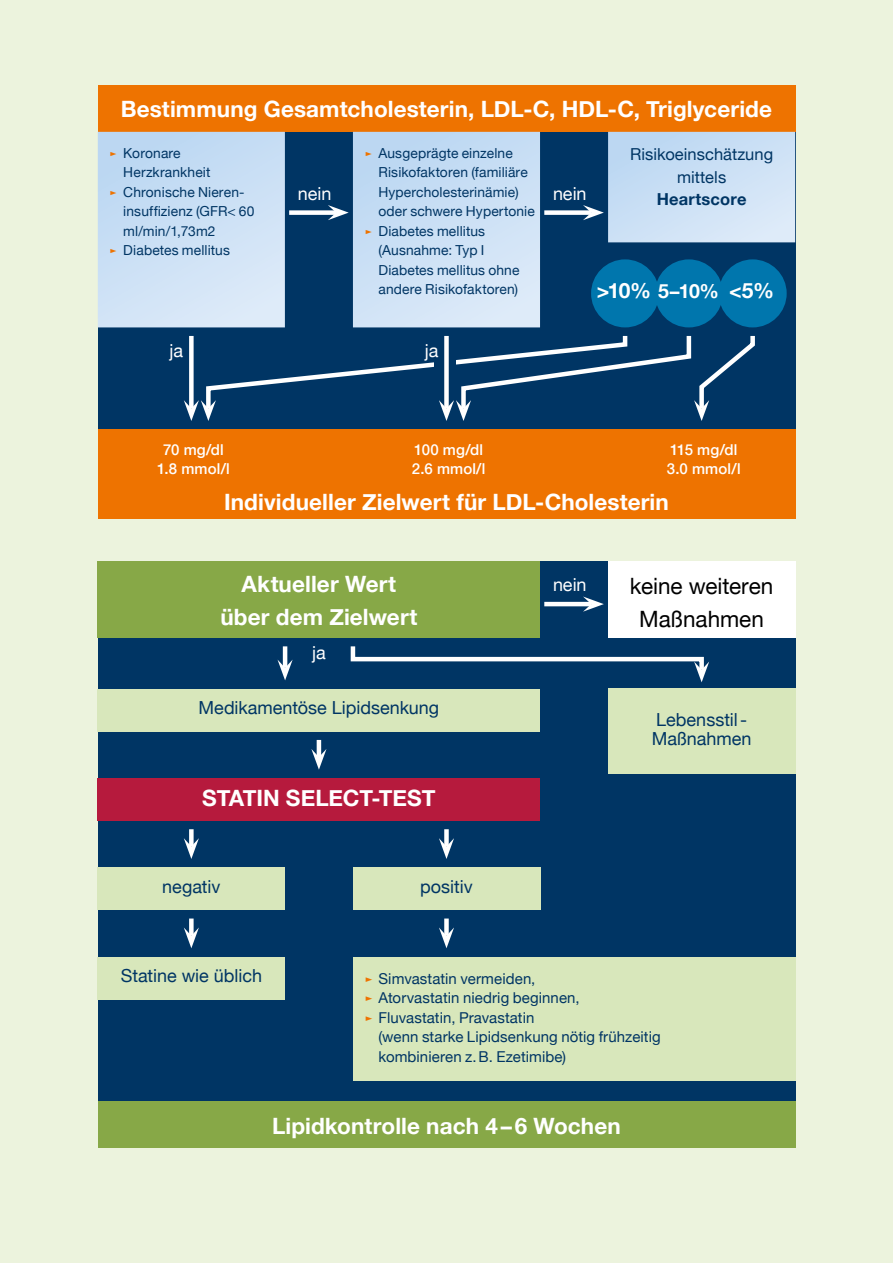
<style>
.page{position:relative;width:893px;height:1263px;background:#ecf3dd}
.page>*{position:absolute;margin:0;border:0;box-sizing:border-box;transform-origin:0 0}
.t1{font:700 22.5px/33px "Helvetica Neue";letter-spacing:.005em;color:#fff;text-align:center}
.t2{font:22.5px/33px "Helvetica Neue";letter-spacing:-.005em;color:#000;text-align:center}
.t3{font:700 21px "Helvetica Neue";color:#fff}
.t4{font:700 19.5px "Helvetica Neue";color:#fff}
.t5{font:18px/19.5px "Helvetica Neue";color:#003564}
.t6{font:18px "Helvetica Neue";color:#fff}
.t7{font:16.5px/22.5px "Helvetica Neue";letter-spacing:.005em;color:#003564;text-align:center}
.t8{font:700 16.5px "Helvetica Neue";letter-spacing:.01em;color:#003564}
.t9{font:15px/19.5px "Helvetica Neue";letter-spacing:.005em;color:#003564}
.t10{font:500 15px "Helvetica Neue";letter-spacing:.005em;color:#fff}
.t11{font:13.8px "Helvetica Neue";letter-spacing:.01em;color:#003564}
.s1{font-family:"The Sans Semi Bold Expert";color:#ee7300}
.s2{font-size:21px}
</style>
<div class="page">
<div style="left:98px;top:561px;width:697px;height:587px;background:#003564"></div>
<div style="left:98px;top:85px;width:697px;height:47px;background:#ee7300"></div>
<div style="left:98px;top:561px;width:442px;height:77px;background:#87a847"></div>
<div style="left:98px;top:429px;width:697px;height:90px;background:#ee7300"></div>
<div style="left:98px;top:689px;width:442px;height:42px;background:#d8e7bb"></div>
<div style="left:608px;top:689px;width:187px;height:85px;background:#d8e7bb"></div>
<div style="left:353px;top:957px;width:442px;height:123px;background:#d8e7bb"></div>
<div style="left:608px;top:561px;width:187px;height:77px;background:#fff"></div>
<div style="left:98px;top:778px;width:442px;height:43px;background:#b61a3d"></div>
<div style="left:98px;top:867px;width:187px;height:43px;background:#d8e7bb"></div>
<div style="left:353px;top:867px;width:187px;height:43px;background:#d8e7bb"></div>
<div style="left:98px;top:957px;width:187px;height:42px;background:#d8e7bb"></div>
<div style="left:98px;top:1101px;width:697px;height:47px;background:#87a847"></div>
<svg style="left:98px;top:132px;width:697px;height:289px;background:#658daf"></svg>
<hr style="left:544px;top:602px;width:47px;height:4px;background:#fff">
<svg style="left:583px;top:596px;width:21px;height:16px"></svg>
<hr style="left:283px;top:646px;width:4px;height:22px;background:#fff">
<svg style="left:277px;top:659px;width:16px;height:21px"></svg>
<hr style="left:317px;top:740px;width:4px;height:17px;background:#fff">
<svg style="left:311px;top:749px;width:15px;height:21px"></svg>
<div style="left:189px;top:829px;width:5px;height:17px;background:#fff"></div>
<svg style="left:184px;top:838px;width:15px;height:21px"></svg>
<div style="left:189px;top:918px;width:5px;height:18px;background:#fff"></div>
<svg style="left:184px;top:927px;width:15px;height:21px"></svg>
<svg style="left:350px;top:646px;width:359px;height:36px"></svg>
<div style="left:444px;top:829px;width:5px;height:17px;background:#fff"></div>
<svg style="left:439px;top:838px;width:15px;height:21px"></svg>
<div style="left:444px;top:918px;width:5px;height:18px;background:#fff"></div>
<svg style="left:439px;top:927px;width:15px;height:21px"></svg>
<h1 class="t1" style="left:121px;top:92px;width:653px">Bestimmung Gesamtcholesterin, LDL-C, HDL-C, Triglyceride</h1>
<p class="t11" style="left:111px;top:145px;width:72px"><span class="s1">”</span> Koronare</p>
<p class="t11" style="left:123px;top:164px;width:89px">Herzkrankheit</p>
<p class="t11" style="left:111px;top:184px;width:135px"><span class="s1">”</span> Chronische Nieren-</p>
<p class="t11" style="left:123px;top:203px;width:133px">insuffizienz (GFR&lt; 60</p>
<p class="t11" style="left:123px;top:223px;width:94px">ml/min/1,73m2</p>
<p class="t11" style="left:111px;top:242px;width:121px"><span class="s1">”</span> Diabetes mellitus</p>
<h3 class="t6" style="left:298px;top:183px;width:35px">nein</h3>
<p class="t11" style="left:366px;top:145px;width:149px"><span class="s1">”</span> Ausgeprägte einzelne</p>
<p class="t11" style="left:378px;top:164px;width:151px">Risikofaktoren (familiäre</p>
<p class="t11" style="left:378px;top:184px;width:142px">Hypercholesterinämie)</p>
<p class="t11" style="left:378px;top:203px;width:158px">oder schwere Hypertonie</p>
<p class="t11" style="left:366px;top:223px;width:121px"><span class="s1">”</span> Diabetes mellitus</p>
<p class="t11" style="left:378px;top:242px;width:108px">(Ausnahme: Typ I</p>
<p class="t11" style="left:378px;top:262px;width:143px">Diabetes mellitus ohne</p>
<p class="t11" style="left:378px;top:281px;width:141px">andere Risikofaktoren)</p>
<h3 class="t6" style="left:170px;top:340px;width:15px">ja</h3>
<h3 class="t6" style="left:425px;top:340px;width:15px">ja</h3>
<h3 class="t6" style="left:553px;top:183px;width:35px">nein</h3>
<p class="t7" style="left:630px;top:143px;width:145px">Risiko einschätzung mittels</p>
<p class="t8" style="left:657px;top:189px;width:91px">Heartscore</p>
<h3 class="t4" style="left:597px;top:279px;width:124px"><span class="s2">&gt;10%</span> 5–10%</h3>
<h2 class="t3" style="left:729px;top:277px;width:46px">&lt;5%</h2>
<p class="t10" style="left:163px;top:440px;width:62px">70 mg/dl</p>
<p class="t10" style="left:414px;top:440px;width:70px">100 mg/dl</p>
<p class="t10" style="left:670px;top:440px;width:69px">115 mg/dl</p>
<p class="t10" style="left:157px;top:460px;width:74px">1.8 mmol/l</p>
<p class="t10" style="left:412px;top:460px;width:75px">2.6 mmol/l</p>
<p class="t10" style="left:667px;top:460px;width:75px">3.0 mmol/l</p>
<h1 class="t1" style="left:224px;top:485px;width:446px">Individueller Zielwert für LDL-Cholesterin</h1>
<h1 class="t1" style="left:220px;top:567px;width:199px">Aktueller Wert über dem Zielwert</h1>
<h3 class="t6" style="left:312px;top:642px;width:15px">ja</h3>
<h3 class="t5" style="left:199px;top:698px;width:242px">Medikamentöse Lipidsenkung</h3>
<h1 class="t1" style="left:202px;top:781px;width:235px">STATIN SELECT-TEST</h1>
<h3 class="t5" style="left:162px;top:877px;width:60px">negativ</h3>
<h3 class="t5" style="left:420px;top:877px;width:54px">positiv</h3>
<h3 class="t6" style="left:553px;top:574px;width:35px">nein</h3>
<h1 class="t2" style="left:630px;top:569px;width:145px">keine weiteren<br>Maßnahmen</h1>
<h3 class="t5" style="left:652px;top:710px;width:101px">Lebensstil -<br>Maßnahmen</h3>
<h3 class="t5" style="left:121px;top:966px;width:143px">Statine wie üblich</h3>
<p class="t9" style="left:366px;top:968px;width:216px"><span class="s1">”</span> Simvastatin vermeiden,<br><span class="s1">”</span> Atorvastatin niedrig beginnen, <span class="s1">”</span> Fluvastatin, Pravastatin</p>
<p class="t9" style="left:378px;top:1027px;width:284px">(wenn starke Lipidsenkung nötig frühzeitig kombinieren z. B. Ezetimibe)</p>
<h1 class="t1" style="left:272px;top:1108px;width:350px">Lipidkontrolle nach 4 – 6 Wochen</h1>
</div>
